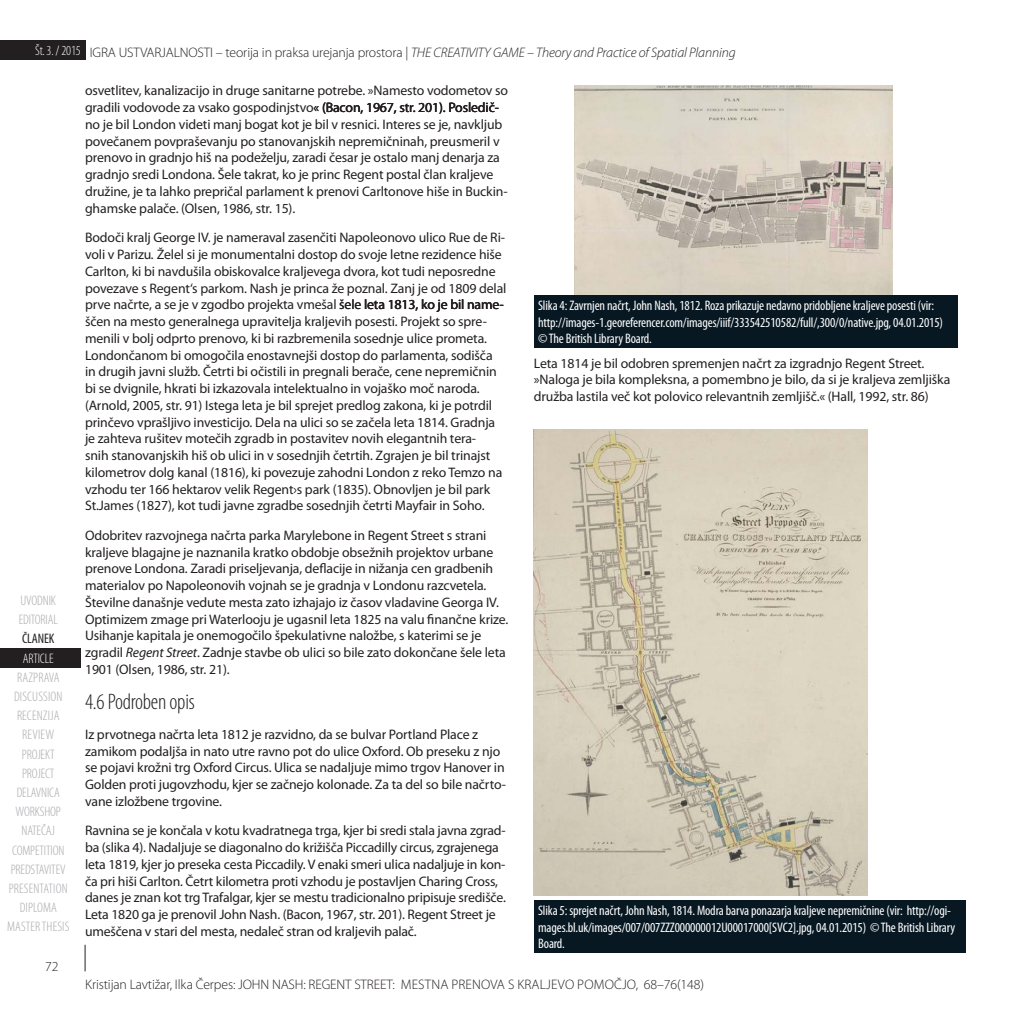
<style>
.page{position:relative;width:1021px;height:1021px;background:#fff}
.page>*{position:absolute;margin:0;border:0;box-sizing:border-box;transform-origin:0 0}
.clanki_podnaslov{font:300 condensed 22.5px "Myriad Pro";letter-spacing:-.01em;color:#231f20}
.t1{font:13.8px/16.8px "Myriad Pro";letter-spacing:-.01em;color:#231f20}
.opisi_k_slikam_BREZ{font:condensed 13.8px/16.5px "Myriad Pro";letter-spacing:-.01em;color:#fff}
.t2{font:italic 300 13.8px "Myriad Pro";letter-spacing:-.01em;color:#231f20}
.t3{font:300 13.8px "Myriad Pro";letter-spacing:-.01em;color:#231f20}
.t4{font:300 condensed 13.8px "Myriad Pro";letter-spacing:-.01em;color:#a8a9ad}
.t5{font:300 condensed 13.8px/19.2px "Myriad Pro";letter-spacing:.01em;color:#a8a9ad;text-align:center}
.t6{font:300 condensed 13.8px "Myriad Pro";letter-spacing:-.01em;color:#fff}
.t7{font:condensed 13.8px "Myriad Pro";letter-spacing:-.01em;color:#231f20}
.s1{font-style:normal;font-stretch:condensed;color:#fff}
.s2{font-style:normal}
.s3{font-style:italic}
</style>
<div class="page">
<div style="left:0;top:41px;width:85px;height:19px;background:#231f20"></div>
<svg style="left:85px;top:944px;width:1px;height:27px"></svg>
<div style="left:0;top:648px;width:81px;height:19px;background:#231f20"></div>
<img style="left:574px;top:85px;width:318px;height:211px">
<div style="left:534px;top:296px;width:423px;height:51px;background:#071822"></div>
<img style="left:534px;top:429px;width:333px;height:466px">
<div style="left:534px;top:900px;width:431px;height:52px;background:#071822"></div>
<p class="t2" style="left:35px;top:44px;width:702px"><span class="s1">Št. 3. / 2015</span> <span class="s2">IGRA USTVARJALNOSTI – teorija in praksa urejanja prostora |</span> THE CREATIVITY GAME – Theory and Practice of Spatial Planning</p>
<p class="t4" style="left:20px;top:592px;width:37px">UVODNIK</p>
<p class="t4" style="left:19px;top:611px;width:41px">EDITORIAL</p>
<p class="t7" style="left:22px;top:630px;width:34px">ČLANEK</p>
<p class="t6" style="left:23px;top:650px;width:32px">ARTICLE</p>
<p class="t5" style="left:17px;top:667px;width:44px">RAZPRAVA</p>
<p class="t5" style="left:17px;top:705px;width:44px">RECENZIJA</p>
<p class="t5" style="left:14px;top:686px;width:50px">DISCUSSION</p>
<p class="t4" style="left:22px;top:726px;width:33px">REVIEW</p>
<p class="t4" style="left:22px;top:745px;width:34px">PROJEKT</p>
<p class="t4" style="left:22px;top:765px;width:34px">PROJECT</p>
<p class="t4" style="left:17px;top:784px;width:45px">DELAVNICA</p>
<p class="t4" style="left:16px;top:803px;width:47px">WORKSHOP</p>
<p class="t4" style="left:22px;top:822px;width:35px">NATEČAJ</p>
<p class="t4" style="left:12px;top:842px;width:54px">COMPETITION</p>
<p class="t4" style="left:11px;top:861px;width:57px">PREDSTAVITEV</p>
<p class="t5" style="left:9px;top:878px;width:60px">PRESENTATION</p>
<p class="t5" style="left:7px;top:898px;width:64px">DIPLOMA<br>MASTER THESIS</p>
<p class="t3" style="left:45px;top:958px;width:15px">72</p>
<p class="t1" style="left:85px;top:82px;width:424px">osvetlitev, kanalizacijo in druge sanitarne potrebe. »Namesto vodometov so gradili vodovode za vsako gospodinjstvo« (Bacon, 1967, str. 201). Posledič&shy;no je bil London videti manj bogat kot je bil v resnici. Interes se je, navkljub povečanem povpraševanju po stanovanjskih nepremičninah, preusmeril v prenovo in gradnjo hiš na podeželju, zaradi česar je ostalo manj denarja za gradnjo sredi Londona. Šele takrat, ko je princ Regent postal član kraljeve družine, je ta lahko prepričal parlament k prenovi Carltonove hiše in Buckin&shy;ghamske palače. (Olsen, 1986, str. 15).</p>
<p class="t1" style="left:85px;top:229px;width:423px">Bodoči kralj George IV. je nameraval zasenčiti Napoleonovo ulico Rue de Ri&shy;voli v Parizu<span class="s3">.</span> Želel si je monumentalni dostop do svoje letne rezidence hiše Carlton, ki bi navdušila obiskovalce kraljevega dvora, kot tudi neposredne povezave s Regent‘s parkom. Nash je princa že poznal. Zanj je od 1809 delal prve načrte, a se je v zgodbo projekta vmešal šele leta 1813, ko je bil name&shy;ščen na mesto generalnega upravitelja kraljevih posesti. Projekt so spre&shy;menili v bolj odprto prenovo, ki bi razbremenila sosednje ulice prometa.<br>Londončanom bi omogočila enostavnejši dostop do parlamenta, sodišča in drugih javni služb. Četrti bi očistili in pregnali berače, cene nepremičnin bi se dvignile, hkrati bi izkazovala intelektualno in vojaško moč naroda. (Arnold, 2005, str. 91) Istega leta je bil sprejet predlog zakona, ki je potrdil prinčevo vprašljivo investicijo. Dela na ulici so se začela leta 1814. Gradnja je zahteva rušitev motečih zgradb in postavitev novih elegantnih tera-<br>snih stanovanjskih hiš ob ulici in v sosednjih četrtih. Zgrajen je bil trinajst kilometrov dolg kanal (1816), ki povezuje zahodni London z reko Temzo na vzhodu ter 166 hektarov velik Regent›s park (1835). Obnovljen je bil park St.James (1827), kot tudi javne zgradbe sosednjih četrti Mayfair in Soho.</p>
<p class="t1" style="left:85px;top:526px;width:425px">Odobritev razvojnega načrta parka Marylebone in Regent Street s strani kraljeve blagajne je naznanila kratko obdobje obsežnih projektov urbane prenove Londona. Zaradi priseljevanja, deflacije in nižanja cen gradbenih materialov po Napoleonovih vojnah se je gradnja v Londonu razcvetela.<br>Številne današnje vedute mesta zato izhajajo iz časov vladavine Georga IV.<br>Optimizem zmage pri Waterlooju je ugasnil leta 1825 na valu finančne krize.<br>Usihanje kapitala je onemogočilo špekulativne naložbe, s katerimi se je zgradil <span class="s3">Regent Street</span>. Zadnje stavbe ob ulici so bile zato dokončane šele leta 1901 (Olsen, 1986, str. 21).</p>
<p class="clanki_podnaslov" style="left:85px;top:688px;width:111px">4.6 Podroben opis</p>
<p class="t1" style="left:85px;top:725px;width:422px">Iz prvotnega načrta leta 1812 je razvidno, da se bulvar Portland Place z zamikom podaljša in nato utre ravno pot do ulice Oxford. Ob preseku z njo se pojavi krožni trg Oxford Circus. Ulica se nadaljuje mimo trgov Hanover in Golden proti jugovzhodu, kjer se začnejo kolonade. Za ta del so bile načrto&shy;vane izložbene trgovine.</p>
<p class="t1" style="left:85px;top:822px;width:422px">Ravnina se je končala v kotu kvadratnega trga, kjer bi sredi stala javna zgrad&shy;ba (slika 4). Nadaljuje se diagonalno do križišča Piccadilly circus, zgrajenega leta 1819, kjer jo preseka cesta Piccadily. V enaki smeri ulica nadaljuje in kon&shy;ča pri hiši Carlton. Četrt kilometra proti vzhodu je postavljen Charing Cross, danes je znan kot trg Trafalgar, kjer se mestu tradicionalno pripisuje središče.<br>Leta 1820 ga je prenovil John Nash. (Bacon, 1967, str. 201). Regent Street je umeščena v stari del mesta, nedaleč stran od kraljevih palač.</p>
<p class="opisi_k_slikam_BREZ" style="left:538px;top:297px;width:406px">Slika 4: Zavrnjen načrt, John Nash, 1812. Roza prikazuje nedavno pridobljene kraljeve posesti (vir: http://images-1.georeferencer.com/images/iiif/333542510582/full/,300/0/native.jpg, 04.01.2015) © The British Library Board.</p>
<p class="t1" style="left:534px;top:354px;width:418px">Leta 1814 je bil odobren spremenjen načrt za izgradnjo Regent Street. »Naloga je bila kompleksna, a pomembno je bilo, da si je kraljeva zemljiška družba lastila več kot polovico relevantnih zemljišč.« (Hall, 1992, str. 86)</p>
<p class="opisi_k_slikam_BREZ" style="left:538px;top:902px;width:418px">Slika 5: sprejet načrt, John Nash, 1814. Modra barva ponazarja kraljeve nepremičnine (vir: http://ogi&shy;mages.bl.uk/images/007/007ZZZ000000012U00017000[SVC2].jpg, 04.01.2015) © The British Library<br>Board.</p>
<p class="t3" style="left:85px;top:975px;width:620px">Kristijan Lavtižar, Ilka Čerpes: JOHN NASH: REGENT STREET: MESTNA PRENOVA S KRALJEVO POMOČJO, 68–76(148)</p>
</div>
